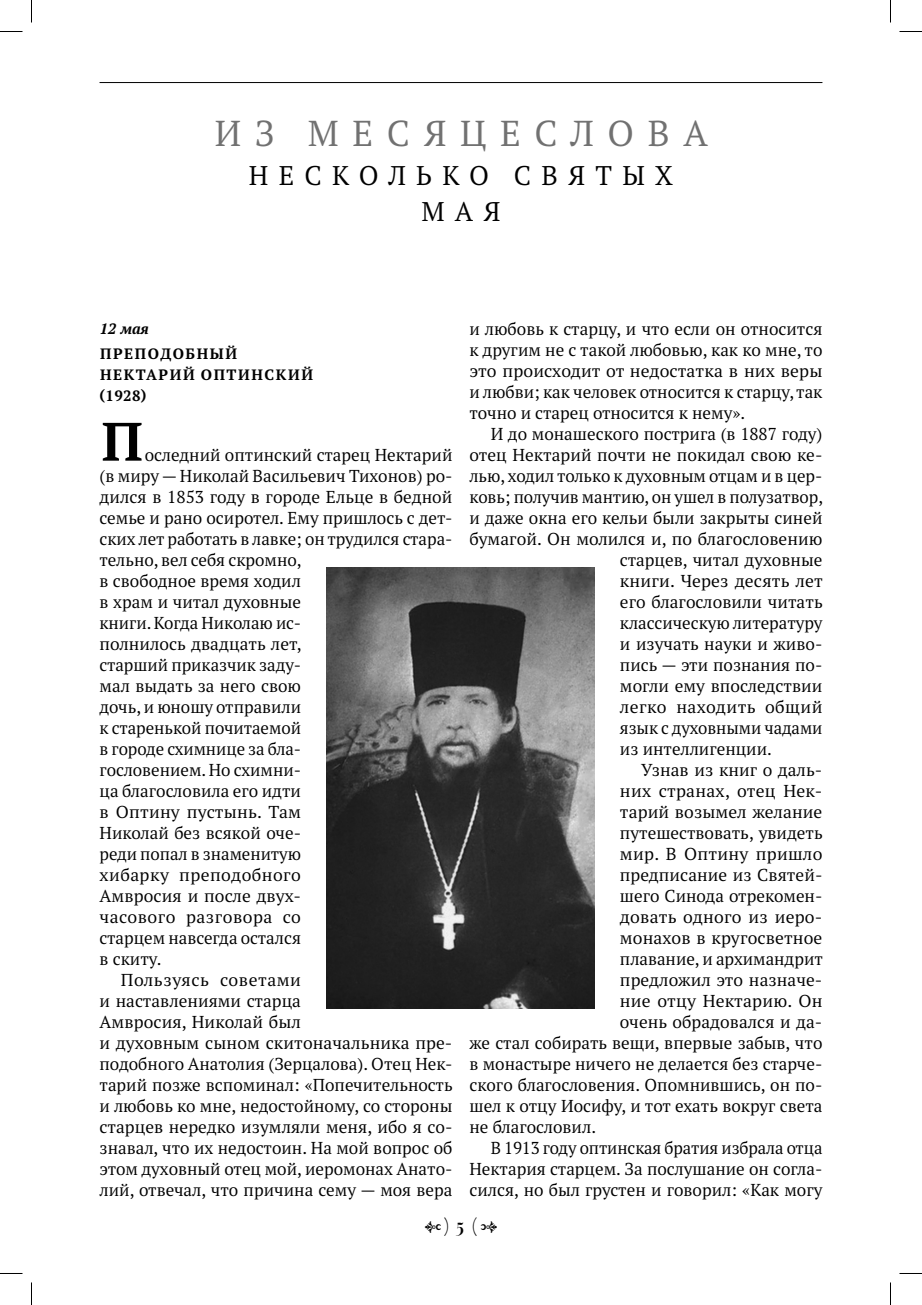
<style>
.page{position:relative;width:922px;height:1305px;background:#fff}
.page>*{position:absolute;margin:0;border:0;box-sizing:border-box;transform-origin:0 0}
.t1{font:700 54px "PT Serif Pro";color:#000}
.t2{font:36px "PT Serif Pro";letter-spacing:.38em;color:#717171}
.t3{font:27px/36px "PT Serif Pro";letter-spacing:.38em;color:#000;text-align:center}
.t4{font:19.5px "ELIZ AZ PSM";color:#000}
.t5{font:17.25px/21px "PT Serif Pro";color:#000;text-align:justify}
.t6{font:17.25px "PT Serif Pro";letter-spacing:.025em;color:#000}
.t7{font:17.25px "PT Serif Pro";letter-spacing:.03em;color:#000}
.t8{font:700 15px/21px "PT Serif Pro";letter-spacing:.105em;color:#000}
.t9{font:italic 700 15px "PT Serif Pro";color:#000}
</style>
<div class="page">
<img style="left:327px;top:567px;width:267px;height:441px">
<hr style="left:100px;top:82px;width:722px;height:1px;background:#000">
<svg style="left:0;top:31px;width:22px;height:1px"></svg>
<svg style="left:899px;top:31px;width:23px;height:1px"></svg>
<svg style="left:0;top:1273px;width:22px;height:1px"></svg>
<svg style="left:899px;top:1273px;width:23px;height:1px"></svg>
<svg style="left:31px;top:0;width:1px;height:22px"></svg>
<svg style="left:31px;top:1282px;width:1px;height:23px"></svg>
<svg style="left:890px;top:0;width:1px;height:22px"></svg>
<svg style="left:890px;top:1282px;width:1px;height:23px"></svg>
<h2 class="t2" style="left:215px;top:119px;width:495px">ИЗ МЕСЯЦЕСЛОВА</h2>
<h3 class="t3" style="left:249px;top:159px;width:426px">НЕСКОЛЬКО СВЯТЫХ<br>МАЯ</h3>
<p class="t9" style="left:100px;top:323px;width:51px">12 мая</p>
<p class="t8" style="left:100px;top:345px;width:215px">ПРЕПОДОБНЫЙ<br>НЕКТАРИЙ ОПТИНСКИЙ (1928)</p>
<h1 class="t1" style="left:102px;top:420px;width:42px">П</h1>
<p class="t5" style="left:145px;top:445px;width:309px">оследний оптинский старец Нектарий</p>
<p class="t5" style="left:100px;top:466px;width:354px">(в миру — Николай Васильевич Тихонов) ро-</p>
<p class="t5" style="left:100px;top:487px;width:354px">дился в 1853 году в городе Ельце в бедной</p>
<p class="t5" style="left:100px;top:508px;width:354px">семье и рано осиротел. Ему пришлось с дет-</p>
<p class="t5" style="left:100px;top:529px;width:354px">ских лет работать в лавке; он трудился стара-</p>
<p class="t5" style="left:100px;top:550px;width:204px">тельно, вел себя скромно,</p>
<p class="t5" style="left:100px;top:571px;width:203px">в свободное время ходил</p>
<p class="t5" style="left:100px;top:592px;width:203px">в храм и читал духовные</p>
<p class="t5" style="left:100px;top:613px;width:203px">книги. Когда Николаю ис-</p>
<p class="t5" style="left:100px;top:634px;width:204px">полнилось двадцать лет,</p>
<p class="t5" style="left:100px;top:655px;width:203px">старший приказчик заду-</p>
<p class="t5" style="left:100px;top:676px;width:203px">мал выдать за него свою</p>
<p class="t5" style="left:100px;top:697px;width:203px">дочь, и юношу отправили</p>
<p class="t5" style="left:100px;top:718px;width:203px">к старенькой почитаемой</p>
<p class="t5" style="left:100px;top:739px;width:203px">в городе схимнице за бла-</p>
<p class="t5" style="left:100px;top:760px;width:203px">гословением. Но схимни-</p>
<p class="t5" style="left:100px;top:781px;width:203px">ца благословила его идти</p>
<p class="t5" style="left:100px;top:802px;width:203px">в Оптину пустынь. Там</p>
<p class="t5" style="left:100px;top:823px;width:203px">Николай без всякой оче-</p>
<p class="t5" style="left:100px;top:844px;width:203px">реди попал в знаменитую</p>
<p class="t6" style="left:100px;top:868px;width:203px">хибарку преподобного</p>
<p class="t5" style="left:100px;top:886px;width:203px">Амвросия и после двух-</p>
<p class="t6" style="left:100px;top:910px;width:203px">часового разговора со</p>
<p class="t5" style="left:100px;top:928px;width:203px">старцем навсегда остался</p>
<p class="t5" style="left:100px;top:949px;width:64px">в скиту.</p>
<p class="t7" style="left:121px;top:973px;width:182px">Пользуясь советами</p>
<p class="t5" style="left:100px;top:991px;width:203px">и наставлениями старца</p>
<p class="t5" style="left:100px;top:1012px;width:203px">Амвросия, Николай был</p>
<p class="t5" style="left:100px;top:1033px;width:354px">и духовным сыном скитоначальника пре-</p>
<p class="t5" style="left:100px;top:1054px;width:354px">подобного Анатолия (Зерцалова). Отец Нек-</p>
<p class="t5" style="left:100px;top:1075px;width:355px">тарий позже вспоминал: «Попечительность</p>
<p class="t5" style="left:100px;top:1096px;width:354px">и любовь ко мне, недостойному, со стороны</p>
<p class="t5" style="left:100px;top:1117px;width:354px">старцев нередко изумляли меня, ибо я со-</p>
<p class="t5" style="left:100px;top:1138px;width:354px">знавал, что их недостоин. На мой вопрос об</p>
<p class="t5" style="left:100px;top:1159px;width:354px">этом духовный отец мой, иеромонах Анато-</p>
<p class="t5" style="left:100px;top:1180px;width:354px">лий, отвечал, что причина сему — моя вера</p>
<p class="t5" style="left:469px;top:319px;width:355px">и любовь к старцу, и что если он относится к другим не с такой любовью, как ко мне, то это происходит от недостатка в них веры и любви; как человек относится к старцу, так точно и старец относится к нему».</p>
<p class="t5" style="left:491px;top:424px;width:333px">И до монашеского пострига (в 1887 году)</p>
<p class="t5" style="left:469px;top:445px;width:354px">отец Нектарий почти не покидал свою ке-</p>
<p class="t5" style="left:469px;top:466px;width:354px">лью, ходил только к духовным отцам и в цер-</p>
<p class="t5" style="left:469px;top:487px;width:355px">ковь; получив мантию, он ушел в полузатвор,</p>
<p class="t5" style="left:469px;top:508px;width:354px">и даже окна его кельи были закрыты синей</p>
<p class="t5" style="left:469px;top:529px;width:354px">бумагой. Он молился и, по благословению</p>
<p class="t5" style="left:620px;top:550px;width:204px">старцев, читал духовные</p>
<p class="t5" style="left:620px;top:571px;width:204px">книги. Через десять лет</p>
<p class="t5" style="left:620px;top:592px;width:204px">его благословили читать</p>
<p class="t5" style="left:620px;top:613px;width:204px">классическую литературу</p>
<p class="t5" style="left:620px;top:634px;width:204px">и изучать науки и живо-</p>
<p class="t5" style="left:620px;top:655px;width:204px">пись — эти познания по-</p>
<p class="t5" style="left:620px;top:676px;width:204px">могли ему впоследствии</p>
<p class="t6" style="left:620px;top:700px;width:204px">легко находить общий</p>
<p class="t5" style="left:620px;top:718px;width:204px">язык с духовными чадами</p>
<p class="t5" style="left:620px;top:739px;width:154px">из интеллигенции.</p>
<p class="t5" style="left:641px;top:760px;width:183px">Узнав из книг о даль-</p>
<p class="t5" style="left:620px;top:781px;width:204px">них странах, отец Нек-</p>
<p class="t5" style="left:620px;top:802px;width:204px">тарий возымел желание</p>
<p class="t5" style="left:620px;top:823px;width:204px">путешествовать, увидеть</p>
<p class="t5" style="left:620px;top:844px;width:204px">мир. В Оптину пришло</p>
<p class="t5" style="left:620px;top:865px;width:204px">предписание из Святей-</p>
<p class="t5" style="left:620px;top:886px;width:204px">шего Синода отрекомен-</p>
<p class="t5" style="left:620px;top:907px;width:204px">довать одного из иеро-</p>
<p class="t5" style="left:620px;top:928px;width:204px">монахов в кругосветное</p>
<p class="t5" style="left:620px;top:949px;width:204px">плавание, и архимандрит</p>
<p class="t5" style="left:620px;top:970px;width:204px">предложил это назначе-</p>
<p class="t5" style="left:620px;top:991px;width:204px">ние отцу Нектарию. Он</p>
<p class="t5" style="left:620px;top:1012px;width:204px">очень обрадовался и да-</p>
<p class="t5" style="left:469px;top:1033px;width:354px">же стал собирать вещи, впервые забыв, что</p>
<p class="t5" style="left:469px;top:1054px;width:354px">в монастыре ничего не делается без старче-</p>
<p class="t5" style="left:469px;top:1075px;width:354px">ского благословения. Опомнившись, он по-</p>
<p class="t5" style="left:469px;top:1096px;width:354px">шел к отцу Иосифу, и тот ехать вокруг света</p>
<p class="t5" style="left:469px;top:1117px;width:128px">не благословил.</p>
<p class="t5" style="left:491px;top:1138px;width:333px">В 1913 году оптинская братия избрала отца</p>
<p class="t5" style="left:469px;top:1159px;width:354px">Нектария старцем. За послушание он согла-</p>
<p class="t5" style="left:469px;top:1180px;width:354px">сился, но был грустен и говорил: «Как могу</p>
<p class="t4" style="left:445px;top:1217px;width:34px">)5(</p>
</div>
